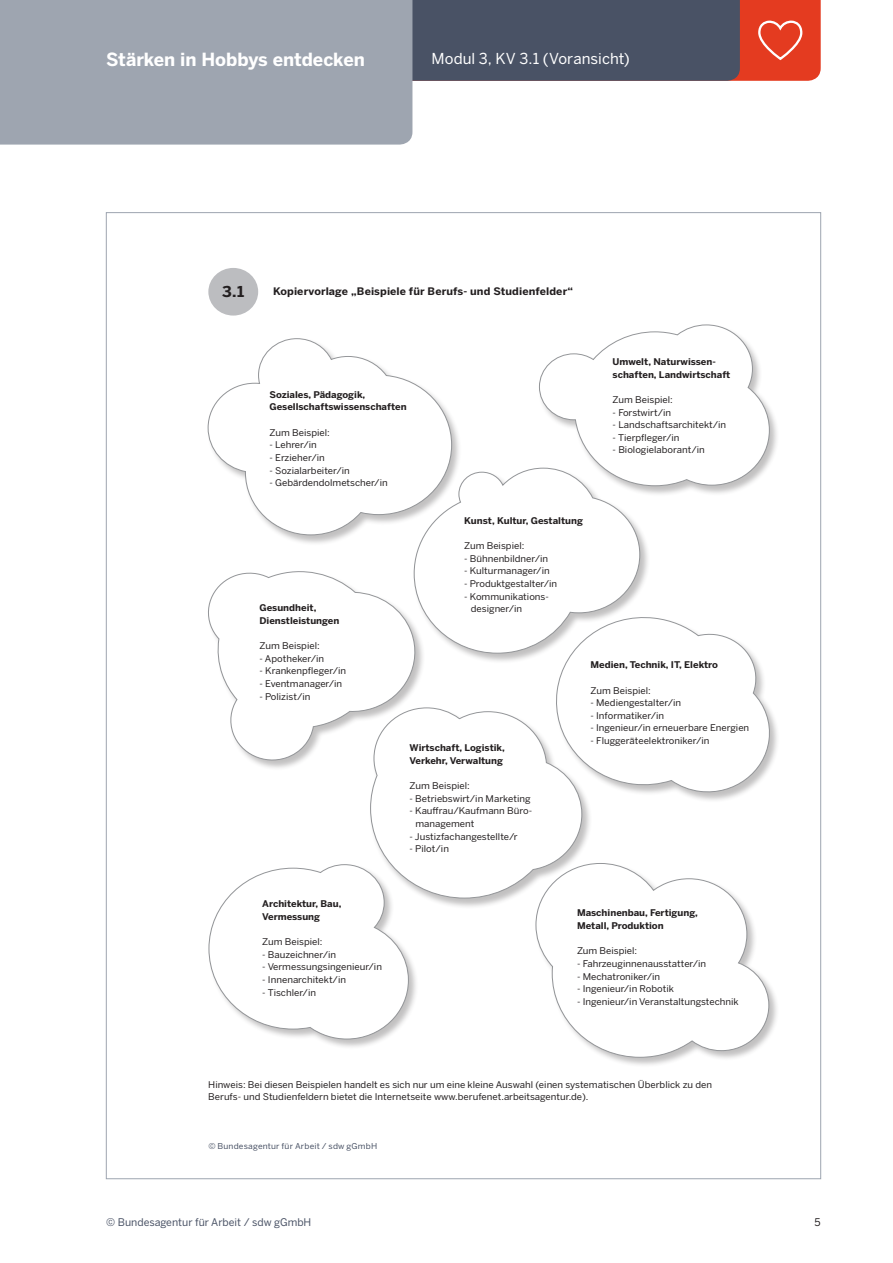
<style>
.page{position:relative;width:893px;height:1263px;background:#fff}
.page>*{position:absolute;margin:0;border:0;box-sizing:border-box;transform-origin:0 0}
.t1{font:700 18px "Benton Sans";color:#fff}
.t2{font:15px "Benton Sans";letter-spacing:.005em;color:#fff}
.t3{font:700 14.85px "Benton Sans";color:#231f20;scale:1.05 1}
.t4{font:10.5px "Benton Sans";color:#495265}
.t5{font:10.5px "Benton Sans";color:#231f20}
.t6{font:700 10.35px "Benton Sans";letter-spacing:.01em;color:#231f20;scale:1.05 1}
.t7{font:9.15px/12.6px "Benton Sans";color:#231f20;scale:1.05 1}
.t8{font:700 9.15px/12.6px "Benton Sans";color:#231f20;scale:1.05 1}
.t9{font:8.1px "Benton Sans";letter-spacing:.02em;color:#495265;scale:1.05 1}
</style>
<div class="page">
<div style="left:740px;top:0;width:81px;height:81px;background:#e43b20"></div>
<div style="left:412px;top:0;width:328px;height:81px;background:#495265"></div>
<div style="left:0;top:0;width:412px;height:145px;background:#9ea5b0"></div>
<svg style="left:758px;top:21px;width:44px;height:39px"></svg>
<div style="left:208px;top:268px;width:50px;height:48px;background:#bcbdc0;border-radius:50%"></div>
<div style="left:535px;top:863px;width:244px;height:205px;background:#231f20;opacity:.28"></div>
<svg style="left:535px;top:1039px;width:234px;height:19px"></svg>
<div style="left:538px;top:325px;width:242px;height:172px;background:#231f20;opacity:.28"></div>
<div style="left:208px;top:864px;width:211px;height:186px;background:#231f20;opacity:.28"></div>
<div style="left:555px;top:617px;width:225px;height:186px;background:#231f20;opacity:.28"></div>
<svg style="left:207px;top:324px;width:565px;height:715px"></svg>
<h1 class="t1" style="left:106px;top:49px;width:260px">Stärken in Hobbys entdecken</h1>
<h2 class="t2" style="left:432px;top:50px;width:200px">Modul 3, KV 3.1 (Voransicht)</h2>
<h3 class="t3" style="left:222px;top:282px;width:22px">3.1</h3>
<p class="t6" style="left:273px;top:285px;width:287px">Kopiervorlage „Beispiele für Berufs- und Studienfelder“</p>
<p class="t8" style="left:270px;top:388px;width:132px">Soziales, Pädagogik,<br>Gesellschaftswissenschaften</p>
<p class="t7" style="left:270px;top:426px;width:59px">Zum Beispiel:</p>
<p class="t7" style="left:270px;top:439px;width:47px">- Lehrer/in</p>
<p class="t7" style="left:270px;top:451px;width:54px">- Erzieher/in</p>
<p class="t7" style="left:270px;top:464px;width:78px">- Sozialarbeiter/in</p>
<p class="t7" style="left:270px;top:477px;width:114px">- Gebärdendolmetscher/in</p>
<p class="t8" style="left:613px;top:355px;width:114px">Umwelt, Naturwissen&shy;schaften, Landwirtschaft</p>
<p class="t7" style="left:613px;top:393px;width:59px">Zum Beispiel:</p>
<p class="t7" style="left:613px;top:406px;width:57px">- Forstwirt/in</p>
<p class="t7" style="left:613px;top:418px;width:110px">- Landschaftsarchitekt/in</p>
<p class="t7" style="left:613px;top:431px;width:65px">- Tierpfleger/in</p>
<p class="t7" style="left:613px;top:444px;width:89px">- Biologielaborant/in</p>
<p class="t8" style="left:259px;top:602px;width:78px">Gesundheit,<br>Dienstleistungen</p>
<p class="t7" style="left:259px;top:639px;width:59px">Zum Beispiel:</p>
<p class="t7" style="left:259px;top:652px;width:63px">- Apotheker/in</p>
<p class="t7" style="left:259px;top:665px;width:84px">- Krankenpfleger/in</p>
<p class="t7" style="left:259px;top:677px;width:80px">- Eventmanager/in</p>
<p class="t7" style="left:259px;top:690px;width:50px">- Polizist/in</p>
<p class="t8" style="left:464px;top:514px;width:115px">Kunst, Kultur, Gestaltung</p>
<p class="t7" style="left:464px;top:540px;width:59px">Zum Beispiel:</p>
<p class="t7" style="left:464px;top:552px;width:82px">- Bühnenbildner/in</p>
<p class="t7" style="left:464px;top:565px;width:83px">- Kulturmanager/in</p>
<p class="t7" style="left:464px;top:577px;width:90px">- Produktgestalter/in</p>
<p class="t7" style="left:471px;top:590px;width:76px;text-indent:-7px">- Kommunikations&shy;designer/in</p>
<p class="t8" style="left:410px;top:742px;width:92px">Wirtschaft, Logistik,<br>Verkehr, Verwaltung</p>
<p class="t7" style="left:410px;top:779px;width:59px">Zum Beispiel:</p>
<p class="t7" style="left:410px;top:792px;width:117px">- Betriebswirt/in Marketing</p>
<p class="t7" style="left:415px;top:805px;width:113px;text-indent:-6px">- Kauffrau/Kaufmann Büro&shy;management</p>
<p class="t7" style="left:410px;top:830px;width:104px">- Justizfachangestellte/r</p>
<p class="t7" style="left:410px;top:843px;width:39px">- Pilot/in</p>
<p class="t8" style="left:590px;top:659px;width:123px">Medien, Technik, IT, Elektro</p>
<p class="t7" style="left:590px;top:684px;width:59px">Zum Beispiel:</p>
<p class="t7" style="left:590px;top:696px;width:88px">- Mediengestalter/in</p>
<p class="t7" style="left:590px;top:709px;width:72px">- Informatiker/in</p>
<p class="t7" style="left:590px;top:722px;width:153px">- Ingenieur/in erneuerbare Energien</p>
<p class="t7" style="left:590px;top:734px;width:115px">- Fluggeräteelektroniker/in</p>
<p class="t8" style="left:262px;top:898px;width:77px">Architektur, Bau,<br>Vermessung</p>
<p class="t7" style="left:262px;top:935px;width:59px">Zum Beispiel:</p>
<p class="t7" style="left:262px;top:948px;width:72px">- Bauzeichner/in</p>
<p class="t7" style="left:262px;top:961px;width:115px">- Vermessungsingenieur/in</p>
<p class="t7" style="left:262px;top:973px;width:81px">- Innenarchitekt/in</p>
<p class="t7" style="left:262px;top:986px;width:53px">- Tischler/in</p>
<p class="t8" style="left:577px;top:907px;width:117px">Maschinenbau, Fertigung,<br>Metall, Produktion</p>
<p class="t7" style="left:577px;top:945px;width:59px">Zum Beispiel:</p>
<p class="t7" style="left:577px;top:957px;width:125px">- Fahrzeuginnenausstatter/in</p>
<p class="t7" style="left:577px;top:970px;width:81px">- Mechatroniker/in</p>
<p class="t7" style="left:577px;top:982px;width:94px">- Ingenieur/in Robotik</p>
<p class="t7" style="left:577px;top:995px;width:156px">- Ingenieur/in Veranstaltungstechnik</p>
<p class="t7" style="left:208px;top:1078px;width:481px">Hinweis: Bei diesen Beispielen handelt es sich nur um eine kleine Auswahl (einen systematischen Überblick zu den<br>Berufs- und Studienfeldern bietet die Internetseite www.berufenet.arbeitsagentur.de).</p>
<p class="t9" style="left:208px;top:1141px;width:162px">© Bundesagentur für Arbeit / sdw gGmbH</p>
<p class="t4" style="left:106px;top:1216px;width:207px">© Bundesagentur für Arbeit / sdw gGmbH</p>
<p class="t5" style="left:814px;top:1216px;width:8px">5</p>
</div>
